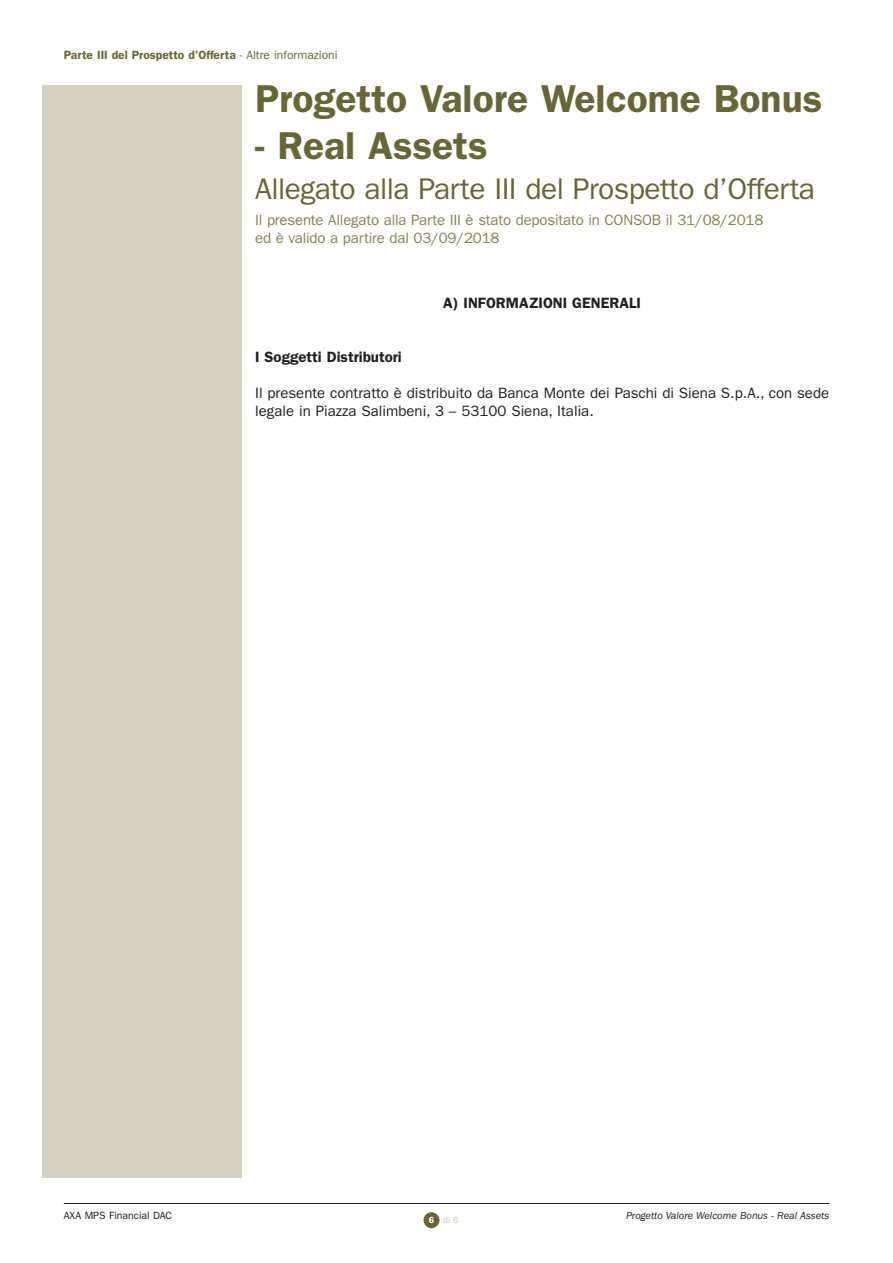
<style>
.page{position:relative;width:893px;height:1263px;background:#fff}
.page>*{position:absolute;margin:0;border:0;box-sizing:border-box;transform-origin:0 0}
.t1{font:600 39px "Franklin Gothic";color:#676637}
.t2{font:30px "Franklin Gothic";letter-spacing:-.02em;color:#676637}
.t3{font:15px/18px "Franklin Gothic";color:#231f20}
.t4{font:15px/18px "Franklin Gothic";letter-spacing:-.01em;color:#868257}
.t5{font:600 15px "Franklin Gothic";color:#231f20}
.t6{font:600 12px "Franklin Gothic";color:#676637}
.t7{font:italic 10.5px "Franklin Gothic";color:#231f20}
.t8{font:10.5px "Franklin Gothic";color:#231f20}
.t9{font:9px "Franklin Gothic";color:#c6c2ac}
.s1{font-weight:400}
.s2{font-weight:600;color:#fff}
.s3{color:#fff}
</style>
<div class="page">
<div style="left:423px;top:1212px;width:16px;height:16px;background:#676637;border-radius:50%"></div>
<div style="left:43px;top:85px;width:199px;height:1093px;background:#d5d2c2"></div>
<hr style="left:64px;top:1203px;width:765px;height:1px;background:#231f20">
<p class="t6" style="left:64px;top:51px;width:275px">Parte III del Prospetto d’Offerta <span class="s1">- Altre informazioni</span></p>
<h1 class="t1" style="left:255px;top:85px;width:569px">Progetto Valore Welcome Bonus</h1>
<h1 class="t1" style="left:255px;top:132px;width:234px">- Real Assets</h1>
<h2 class="t2" style="left:255px;top:179px;width:562px">Allegato alla Parte III del Prospetto d’Offerta</h2>
<p class="t4" style="left:255px;top:212px;width:510px">Il presente Allegato alla Parte III è stato depositato in CONSOB il 31/08/2018 ed è valido a partire dal 03/09/2018</p>
<p class="t5" style="left:443px;top:298px;width:199px">A) INFORMAZIONI GENERALI</p>
<p class="t5" style="left:255px;top:352px;width:148px">I Soggetti Distributori</p>
<p class="t3" style="left:255px;top:385px;width:576px">Il presente contratto è distribuito da Banca Monte dei Paschi di Siena S.p.A., con sede legale in Piazza Salimbeni, 3 – 53100 Siena, Italia.</p>
<p class="t8" style="left:64px;top:1211px;width:110px">AXA MPS Financial DAC</p>
<p class="t7" style="left:626px;top:1211px;width:205px">Progetto Valore Welcome Bonus - Real Assets</p>
<p class="t9" style="left:429px;top:1217px;width:37px"><span class="s2">6</span> di 6<span class="s3">2</span></p>
</div>
